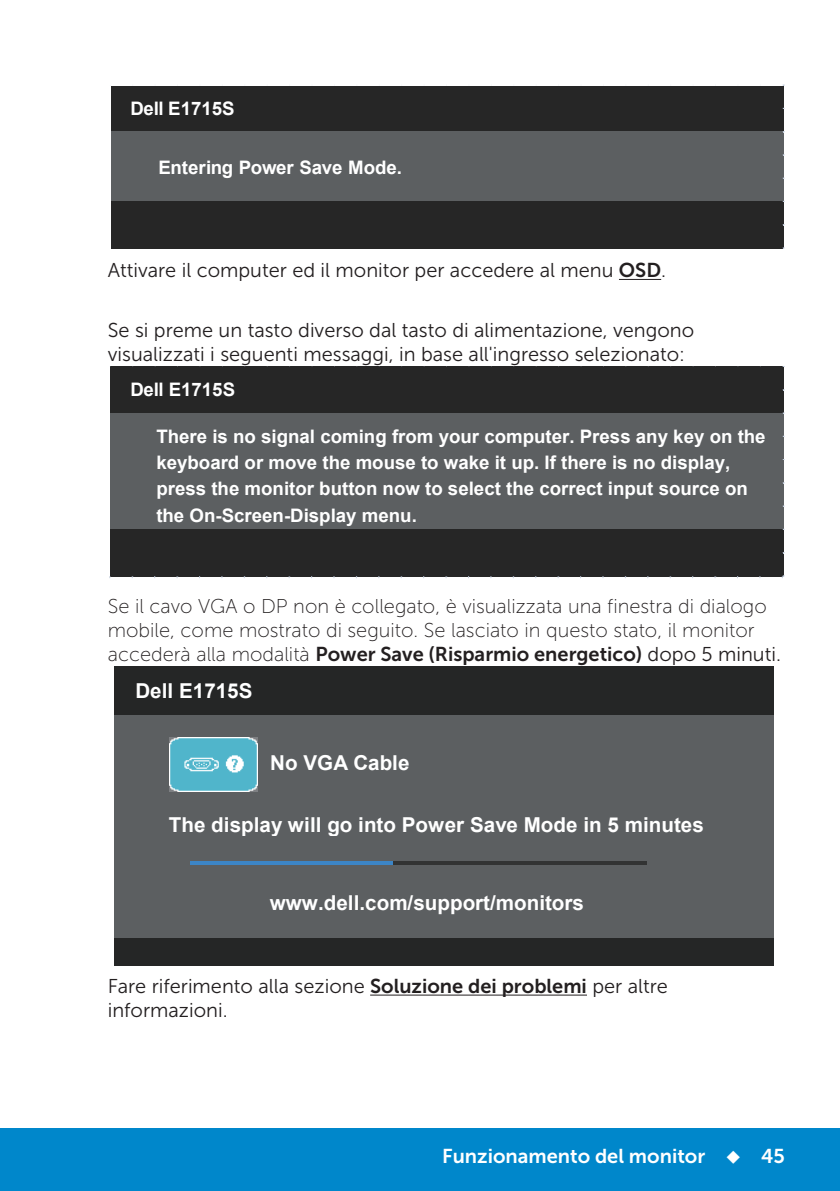
<style>
.page{position:relative;width:840px;height:1191px;background:#fff}
.page>*{position:absolute;margin:0;border:0;box-sizing:border-box;transform-origin:0 0}
.t1{font:700 23px "Arial";color:#fff}
.t2{font:700 20.6px "Arial";color:#fff}
.Paragraph{font:20px/24px "Museo Sans For Dell 300";color:#231f20}
.Paragraph-2{font:20px/24px "Museo Sans For Dell 100";color:#231f20}
.t3{font:20px "Museo Sans For Dell 700";color:#fff}
.t4{font:700 18.6px/26px "Arial";color:#fff}
.s1{font-family:"Museo Sans For Dell 700"}
.s2{font-family:"Museo Sans For Dell 300"}
</style>
<div class="page">
<div style="left:0;top:1128px;width:839px;height:63px;background:#0087cb"></div>
<hr style="left:618px;top:279px;width:42px;height:1px;background:#231f20">
<hr style="left:370px;top:994px;width:216px;height:1px;background:#231f20">
<div style="left:111px;top:86px;width:671px;height:46px;background:#262626"></div>
<div style="left:111px;top:132px;width:671px;height:70px;background:#5c5f61"></div>
<div style="left:111px;top:201px;width:671px;height:48px;background:#262626"></div>
<div style="left:110px;top:366px;width:672px;height:48px;background:#262626"></div>
<div style="left:110px;top:413px;width:672px;height:117px;background:#5c5f61"></div>
<div style="left:110px;top:529px;width:672px;height:48px;background:#262626"></div>
<div style="left:114px;top:666px;width:659px;height:49px;background:#252626"></div>
<div style="left:114px;top:715px;width:659px;height:145px;background:#5c5f61"></div>
<div style="left:114px;top:860px;width:76px;height:5px;background:#5c5f61"></div>
<div style="left:190px;top:860px;width:203px;height:5px;background:#3c85c6"></div>
<div style="left:393px;top:860px;width:253px;height:5px;background:#323333"></div>
<div style="left:646px;top:860px;width:127px;height:5px;background:#5c5f61"></div>
<div style="left:114px;top:865px;width:659px;height:73px;background:#5c5f61"></div>
<div style="left:114px;top:938px;width:659px;height:27px;background:#252626"></div>
<img style="left:169px;top:737px;width:88px;height:55px">
<p class="t4" style="left:130px;top:96px;width:106px">Dell E1715S</p>
<p class="t4" style="left:158px;top:155px;width:245px">Entering Power Save Mode.</p>
<p class="Paragraph" style="left:108px;top:259px;width:559px">Attivare il computer ed il monitor per accedere al menu <span class="s1">OSD</span>.</p>
<p class="Paragraph" style="left:108px;top:318px;width:587px">Se si preme un tasto diverso dal tasto di alimentazione, vengono visualizzati i seguenti messaggi, in base all'ingresso selezionato:</p>
<p class="t4" style="left:130px;top:377px;width:106px">Dell E1715S</p>
<p class="t4" style="left:156px;top:424px;width:610px">There is no signal coming from your computer. Press any key on the keyboard or move the mouse to wake it up. If there is no display, press the monitor button now to select the correct input source on the On-Screen-Display menu.</p>
<p class="Paragraph-2" style="left:108px;top:594px;width:674px">Se il cavo VGA o DP non è collegato, è visualizzata una finestra di dialogo mobile, come mostrato di seguito. Se lasciato in questo stato, il monitor accederà alla modalità <span class="s1">Power Save (Risparmio energetico)</span> <span class="s2">dopo 5 minuti.</span></p>
<p class="t1" style="left:136px;top:681px;width:130px">Dell E1715S</p>
<p class="t2" style="left:135px;top:677px;width:118px">Dell E1715S</p>
<p class="t2" style="left:270px;top:749px;width:141px">No VGA Cable</p>
<p class="t2" style="left:169px;top:811px;width:536px">The display will go into Power Save Mode in 5 minutes</p>
<p class="t2" style="left:270px;top:889px;width:315px">www.dell.com/support/monitors</p>
<p class="Paragraph" style="left:108px;top:974px;width:561px">Fare riferimento alla sezione <span class="s1">Soluzione dei problemi</span> per altre informazioni.</p>
<p class="t3" style="left:442px;top:1144px;width:344px">Funzionamento del monitor ◆ 45</p>
</div>
